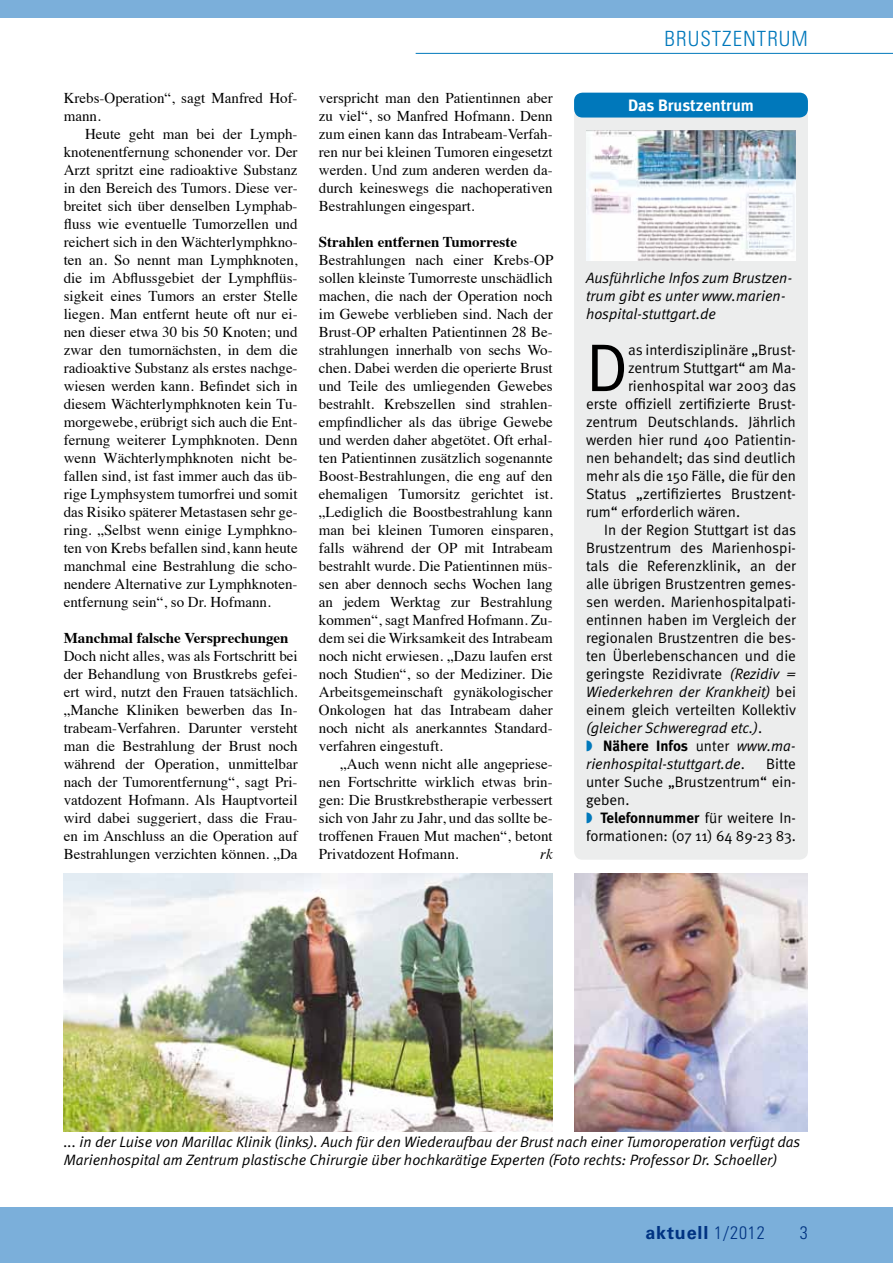
<style>
.page{position:relative;width:893px;height:1263px;background:#fff}
.page>*{position:absolute;margin:0;border:0;box-sizing:border-box;transform-origin:0 0}
.t1{font:67.5px "Meta Normal";color:#000}
.t2{font:300 condensed 21px "Univers";letter-spacing:.05em;color:#0078bb}
.t3{font:300 condensed 18px "Univers";letter-spacing:.05em;color:#003382}
.t4{font:700 18px "Univers";letter-spacing:.05em;color:#003382}
.t5{font:700 16.5px "Meta";color:#fff}
.t6{font:15px/18px "Times";color:#000;text-align:justify}
.t7{font:15px/18px "Meta Normal";color:#000;text-align:justify}
.t8{font:italic 15px/18px "Meta Normal";color:#000}
.t9{font:700 15px "Times";color:#000}
.t10{font:700 15px "Meta";color:#000}
.t11{font:italic 15px "Times";color:#000}
.s1{font-style:italic}
.s2{font-style:normal}
.s3{color:#0078bb}
.s4{font-family:"Meta Normal";font-weight:400}
.s5{font-family:"Meta Normal";font-weight:400;font-style:italic}
.s6{font-weight:300;font-stretch:condensed}
</style>
<div class="page">
<div style="left:0;top:0;width:893px;height:17px;background:#7bafda"></div>
<div style="left:0;top:1208px;width:893px;height:55px;background:#7bafda"></div>
<hr style="left:416px;top:53px;width:477px;height:1px;background:#0078bb">
<img style="left:64px;top:873px;width:489px;height:258px">
<img style="left:574px;top:873px;width:234px;height:258px">
<div style="left:574px;top:108px;width:234px;height:752px;background:#eceded;border-radius:9px"></div>
<img style="left:586px;top:130px;width:210px;height:131px">
<div style="left:574px;top:93px;width:234px;height:25px;background:#0078bb;border-radius:9px"></div>
<p class="t6" style="left:64px;top:88px;width:235px">Krebs-Operation“, sagt Manfred Hof&shy;mann.</p>
<p class="t6" style="left:64px;top:124px;width:235px;text-indent:21px">Heute geht man bei der Lymph&shy;knotenentfernung schonender vor. Der Arzt spritzt eine radioaktive Substanz in den Bereich des Tumors. Diese ver&shy;breitet sich über denselben Lymphab&shy;fluss wie eventuelle Tumorzellen und reichert sich in den Wächterlymphkno&shy;ten an. So nennt man Lymphknoten, die im Abflussgebiet der Lymphflüs&shy;sigkeit eines Tumors an erster Stelle liegen. Man entfernt heute oft nur ei&shy;nen dieser etwa 30 bis 50 Knoten; und zwar den tumornächsten, in dem die radioaktive Substanz als erstes nachge&shy;wiesen werden kann. Befindet sich in diesem Wächterlymphknoten kein Tu&shy;morgewebe, erübrigt sich auch die Ent&shy;fernung weiterer Lymphknoten. Denn wenn Wächterlymphknoten nicht be&shy;fallen sind, ist fast immer auch das üb&shy;rige Lymphsystem tumorfrei und somit das Risiko späterer Metastasen sehr ge&shy;ring. „Selbst wenn einige Lymphkno&shy;ten von Krebs befallen sind, kann heute manchmal eine Bestrahlung die scho&shy;nendere Alternative zur Lymphknoten&shy;entfernung sein“, so Dr. Hofmann.</p>
<p class="t9" style="left:64px;top:624px;width:226px">Manchmal falsche Versprechungen</p>
<p class="t6" style="left:64px;top:646px;width:235px">Doch nicht alles, was als Fortschritt bei der Behandlung von Brustkrebs gefei&shy;ert wird, nutzt den Frauen tatsächlich. „Manche Kliniken bewerben das In&shy;trabeam-Verfahren. Darunter versteht man die Bestrahlung der Brust noch während der Operation, unmittelbar nach der Tumorentfernung“, sagt Pri&shy;vatdozent Hofmann. Als Hauptvorteil wird dabei suggeriert, dass die Frau&shy;en im Anschluss an die Operation auf Bestrahlungen verzichten können. „Da</p>
<p class="t6" style="left:319px;top:88px;width:235px">verspricht man den Patientinnen aber zu viel“, so Manfred Hofmann. Denn zum einen kann das Intrabeam-Verfah&shy;ren nur bei kleinen Tumoren eingesetzt werden. Und zum anderen werden da&shy;durch keineswegs die nachoperativen Bestrahlungen eingespart.</p>
<p class="t9" style="left:319px;top:228px;width:200px">Strahlen entfernen Tumorreste</p>
<p class="t6" style="left:319px;top:250px;width:236px">Bestrahlungen nach einer Krebs-OP sollen kleinste Tumorreste unschädlich machen, die nach der Operation noch im Gewebe verblieben sind. Nach der Brust-OP erhalten Patientinnen 28 Be&shy;strahlungen innerhalb von sechs Wo&shy;chen. Dabei werden die operierte Brust und Teile des umliegenden Gewebes bestrahlt. Krebszellen sind strahlen&shy;empfindlicher als das übrige Gewebe und werden daher abgetötet. Oft erhal&shy;ten Patientinnen zusätzlich sogenannte Boost-Bestrahlungen, die eng auf den ehemaligen Tumorsitz gerichtet ist. „Lediglich die Boostbestrahlung kann man bei kleinen Tumoren einsparen, falls während der OP mit Intrabeam bestrahlt wurde. Die Patientinnen müs&shy;sen aber dennoch sechs Wochen lang an jedem Werktag zur Bestrahlung kommen“, sagt Manfred Hofmann. Zu&shy;dem sei die Wirksamkeit des Intrabeam noch nicht erwiesen. „Dazu laufen erst noch Studien“, so der Mediziner. Die Arbeitsgemeinschaft gynäkologischer Onkologen hat das Intrabeam daher noch nicht als anerkanntes Standard&shy;verfahren eingestuft.</p>
<p class="t6" style="left:319px;top:754px;width:235px;text-indent:21px">„Auch wenn nicht alle angepriese&shy;nen Fortschritte wirklich etwas brin&shy;gen: Die Brustkrebstherapie verbessert sich von Jahr zu Jahr, und das sollte be&shy;troffenen Frauen Mut machen“, betont Privatdozent Hofmann.</p>
<p class="t11" style="left:540px;top:841px;width:14px">rk</p>
<h2 class="t2" style="left:665px;top:26px;width:145px">BRUSTZENTRUM</h2>
<p class="t5" style="left:628px;top:96px;width:127px">Das Brustzentrum</p>
<p class="t8" style="left:586px;top:269px;width:208px">Ausführliche Infos zum Brustzen&shy;trum gibt es unter www.marien&shy;hospital-stuttgart.de</p>
<h1 class="t1" style="left:586px;top:329px;width:44px">D</h1>
<p class="t7" style="left:628px;top:341px;width:169px">as interdisziplinäre „Brust-</p>
<p class="t7" style="left:628px;top:359px;width:169px">zentrum Stuttgart“ am Ma-</p>
<p class="t7" style="left:628px;top:377px;width:169px">rienhospital war 2003 das</p>
<p class="t7" style="left:586px;top:395px;width:211px">erste offiziell zertifizierte Brust-</p>
<p class="t7" style="left:586px;top:413px;width:211px">zentrum Deutschlands. Jährlich</p>
<p class="t7" style="left:586px;top:431px;width:211px">werden hier rund 400 Patientin-</p>
<p class="t7" style="left:586px;top:449px;width:211px">nen behandelt; das sind deutlich</p>
<p class="t7" style="left:586px;top:467px;width:211px">mehr als die 150 Fälle, die für den</p>
<p class="t7" style="left:586px;top:485px;width:211px">Status „zertifiziertes Brustzent-</p>
<p class="t7" style="left:586px;top:503px;width:156px">rum“ erforderlich wären.</p>
<p class="t7" style="left:604px;top:521px;width:193px">In der Region Stuttgart ist das</p>
<p class="t7" style="left:586px;top:539px;width:211px">Brustzentrum des Marienhospi-</p>
<p class="t7" style="left:586px;top:557px;width:211px">tals die Referenzklinik, an der</p>
<p class="t7" style="left:586px;top:575px;width:211px">alle übrigen Brustzentren gemes-</p>
<p class="t7" style="left:586px;top:593px;width:211px">sen werden. Marienhospitalpati-</p>
<p class="t7" style="left:586px;top:611px;width:211px">entinnen haben im Vergleich der</p>
<p class="t7" style="left:586px;top:629px;width:211px">regionalen Brustzentren die bes-</p>
<p class="t7" style="left:586px;top:647px;width:211px">ten Überlebenschancen und die</p>
<p class="t7" style="left:586px;top:665px;width:211px">geringste Rezidivrate <span class="s1">(Rezidiv =</span></p>
<p class="t8" style="left:586px;top:683px;width:211px">Wiederkehren der Krankheit) <span class="s2">bei</span></p>
<p class="t7" style="left:586px;top:701px;width:212px">einem gleich verteilten Kollektiv</p>
<p class="t8" style="left:586px;top:719px;width:178px">(gleicher Schweregrad etc.)<span class="s2">.</span></p>
<p class="t10" style="left:586px;top:737px;width:211px"><span class="s3">◗</span> Nähere Infos <span class="s4">unter</span> <span class="s5">www.ma-</span></p>
<p class="t8" style="left:586px;top:755px;width:160px">rienhospital-stuttgart.de<span class="s2">.</span></p>
<p class="t7" style="left:586px;top:755px;width:211px;text-indent:180px">Bitte unter Suche „Brustzentrum“ ein&shy;geben.</p>
<p class="t10" style="left:586px;top:809px;width:211px"><span class="s3">◗</span> Telefonnummer <span class="s4">für weitere In-</span></p>
<p class="t7" style="left:586px;top:827px;width:211px">formationen: (07 11) 64 89-23 83.</p>
<p class="t8" style="left:64px;top:1133px;width:738px">... in der Luise von Marillac Klinik (links). Auch für den Wiederaufbau der Brust nach einer Tumoroperation verfügt das</p>
<p class="t8" style="left:64px;top:1151px;width:715px">Marienhospital am Zentrum plastische Chirurgie über hochkarätige Experten (Foto rechts: Professor Dr. Schoeller)</p>
<p class="t4" style="left:645px;top:1222px;width:78px">aktuell <span class="s6">4</span></p>
<p class="t3" style="left:748px;top:1222px;width:18px">09</p>
<p class="t3" style="left:714px;top:1222px;width:52px">1/2012</p>
<p class="t3" style="left:800px;top:1222px;width:9px">3</p>
</div>
